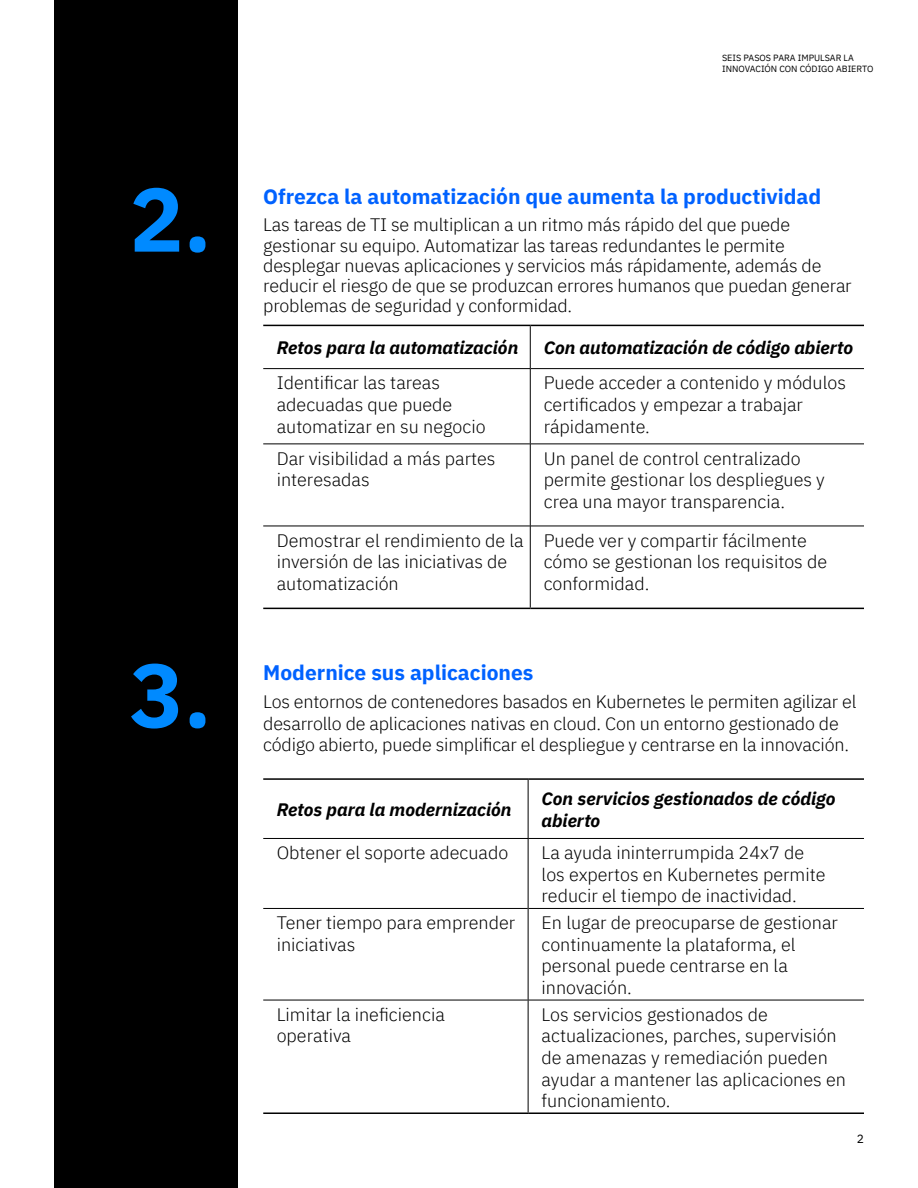
<style>
.page{position:relative;width:918px;height:1188px;background:#fff}
.page>*{position:absolute;margin:0;border:0;box-sizing:border-box;transform-origin:0 0}
.t1{font:700 90px "IBM Plex Sans";color:#008aff}
.t2{font:700 21px "IBM Plex Sans";color:#0062ff}
.t3{font:300 18px/21.6px "IBM Plex Sans";color:#000}
.t4{font:italic 700 18px/21.6px "IBM Plex Sans";color:#000}
.t5{font:12px "IBM Plex Sans";color:#000}
.t6{font:9px/10.8px "IBM Plex Sans";color:#000}
</style>
<div class="page">
<div style="left:54px;top:0;width:184px;height:1188px;background:#000"></div>
<hr style="left:263px;top:325px;width:267px;height:1px;background:#000">
<hr style="left:530px;top:325px;width:334px;height:1px;background:#000">
<hr style="left:263px;top:608px;width:267px;height:1px;background:#000">
<hr style="left:530px;top:608px;width:334px;height:1px;background:#000">
<hr style="left:263px;top:526px;width:267px;height:1px;background:#000">
<hr style="left:531px;top:526px;width:333px;height:1px;background:#000">
<hr style="left:263px;top:444px;width:267px;height:1px;background:#000">
<hr style="left:531px;top:444px;width:333px;height:1px;background:#000">
<hr style="left:530px;top:326px;width:1px;height:42px;background:#000">
<hr style="left:530px;top:369px;width:1px;height:75px;background:#000">
<hr style="left:530px;top:444px;width:1px;height:82px;background:#000">
<hr style="left:530px;top:526px;width:1px;height:82px;background:#000">
<hr style="left:263px;top:368px;width:267px;height:1px;background:#000">
<hr style="left:530px;top:368px;width:334px;height:1px;background:#000">
<hr style="left:263px;top:778px;width:265px;height:2px;background:#000">
<hr style="left:528px;top:778px;width:336px;height:2px;background:#000">
<hr style="left:263px;top:1112px;width:265px;height:2px;background:#000">
<hr style="left:528px;top:1112px;width:336px;height:2px;background:#000">
<hr style="left:263px;top:1000px;width:265px;height:1px;background:#000">
<hr style="left:528px;top:1000px;width:336px;height:1px;background:#000">
<hr style="left:263px;top:908px;width:265px;height:1px;background:#000">
<hr style="left:528px;top:908px;width:336px;height:1px;background:#000">
<hr style="left:263px;top:838px;width:265px;height:1px;background:#000">
<hr style="left:528px;top:838px;width:336px;height:1px;background:#000">
<hr style="left:528px;top:780px;width:1px;height:58px;background:#000">
<hr style="left:528px;top:839px;width:1px;height:69px;background:#000">
<hr style="left:528px;top:908px;width:1px;height:92px;background:#000">
<hr style="left:528px;top:1000px;width:1px;height:112px;background:#000">
<h1 class="t1" style="left:130px;top:148px;width:83px">2.</h1>
<h1 class="t1" style="left:130px;top:624px;width:83px">3.</h1>
<p class="t6" style="left:722px;top:52px;width:153px">SEIS PASOS PARA IMPULSAR LA<br>INNOVACIÓN CON CÓDIGO ABIERTO</p>
<p class="t2" style="left:263px;top:180px;width:560px">Ofrezca la automatización que aumenta la productividad</p>
<p class="t3" style="left:263px;top:213px;width:590px;line-height:20.2px">Las tareas de TI se multiplican a un ritmo más rápido del que puede gestionar su equipo. Automatizar las tareas redundantes le permite desplegar nuevas aplicaciones y servicios más rápidamente, además de reducir el riesgo de que se produzcan errores humanos que puedan generar problemas de seguridad y conformidad.</p>
<p class="t4" style="left:277px;top:335px;width:243px">Retos para la automatización</p>
<p class="t4" style="left:544px;top:335px;width:311px">Con automatización de código abierto</p>
<p class="t3" style="left:277px;top:371px;width:210px">Identificar las tareas adecuadas que puede automatizar en su negocio</p>
<p class="t3" style="left:544px;top:371px;width:304px">Puede acceder a contenido y módulos certificados y empezar a trabajar rápidamente.</p>
<p class="t3" style="left:277px;top:446px;width:220px">Dar visibilidad a más partes interesadas</p>
<p class="t3" style="left:544px;top:446px;width:283px">Un panel de control centralizado permite gestionar los despliegues y crea una mayor transparencia.</p>
<p class="t3" style="left:277px;top:528px;width:249px">Demostrar el rendimiento de la inversión de las iniciativas de automatización</p>
<p class="t3" style="left:544px;top:528px;width:285px">Puede ver y compartir fácilmente cómo se gestionan los requisitos de conformidad.</p>
<p class="t2" style="left:263px;top:655px;width:272px">Modernice sus aplicaciones</p>
<p class="t3" style="left:263px;top:689px;width:595px">Los entornos de contenedores basados en Kubernetes le permiten agilizar el desarrollo de aplicaciones nativas en cloud. Con un entorno gestionado de código abierto, puede simplificar el despliegue y centrarse en la innovación.</p>
<p class="t4" style="left:277px;top:798px;width:236px">Retos para la modernización</p>
<p class="t4" style="left:542px;top:787px;width:295px">Con servicios gestionados de código abierto</p>
<p class="t3" style="left:277px;top:841px;width:233px">Obtener el soporte adecuado</p>
<p class="t3" style="left:542px;top:841px;width:285px">La ayuda ininterrumpida 24x7 de los expertos en Kubernetes permite reducir el tiempo de inactividad.</p>
<p class="t3" style="left:277px;top:911px;width:240px">Tener tiempo para emprender iniciativas</p>
<p class="t3" style="left:542px;top:911px;width:298px">En lugar de preocuparse de gestionar continuamente la plataforma, el personal puede centrarse en la innovación.</p>
<p class="t3" style="left:277px;top:1002px;width:170px">Limitar la ineficiencia operativa</p>
<p class="t3" style="left:542px;top:1002px;width:306px">Los servicios gestionados de actualizaciones, parches, supervisión de amenazas y remediación pueden ayudar a mantener las aplicaciones en funcionamiento.</p>
<p class="t5" style="left:857px;top:1130px;width:9px">2</p>
</div>
